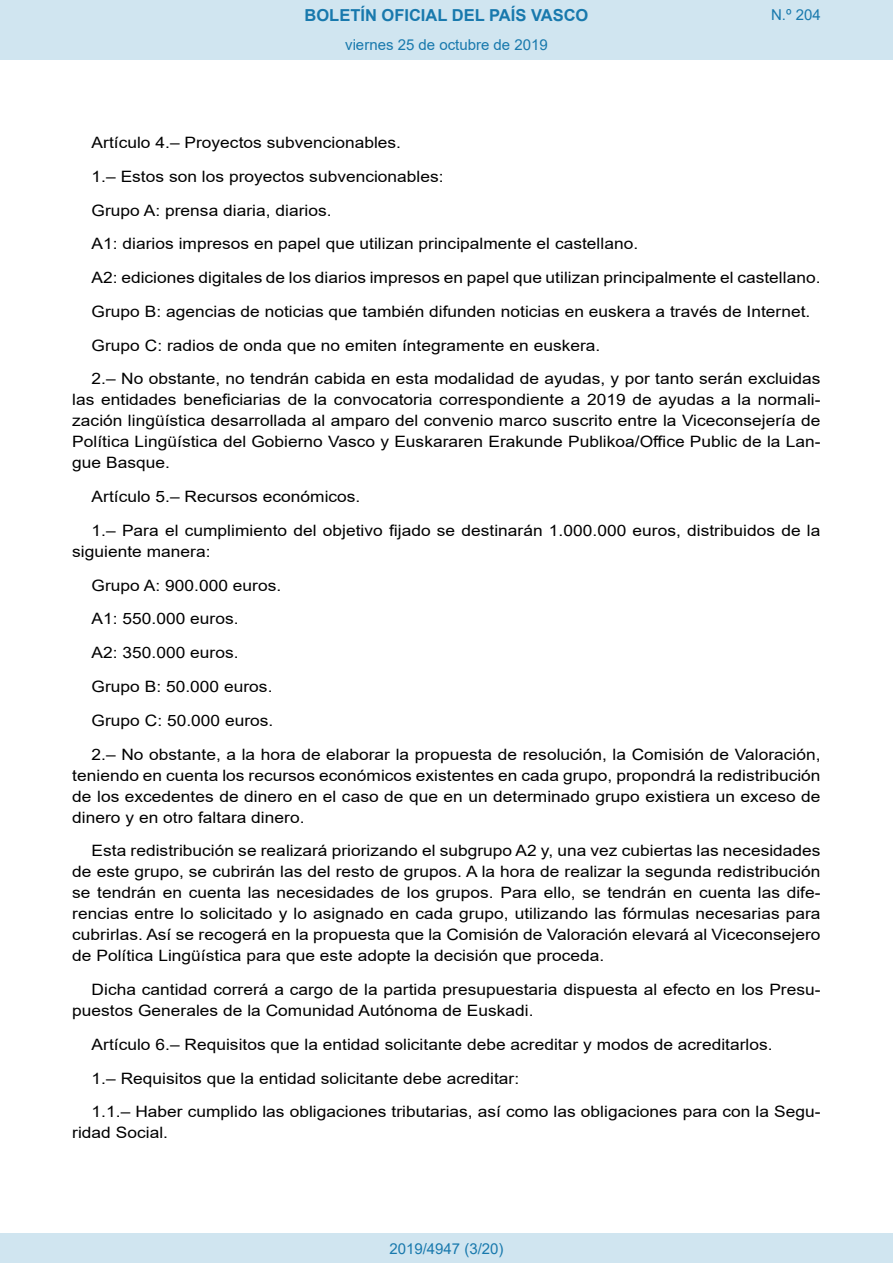
<style>
.page{position:relative;width:893px;height:1263px;background:#fff}
.page>*{position:absolute;margin:0;border:0;box-sizing:border-box;transform-origin:0 0}
.t1{font:700 16.5px "Arial";color:#1879ad}
.BOPVDetalle{font:15.6px/21px "Arial";color:#000;text-align:justify;scale:1.11 1}
.Paginacion_Centro{font:15px "Arial";color:#1879ad}
</style>
<div class="page">
<div style="left:0;top:0;width:893px;height:60px;background:#d0e5f0"></div>
<div style="left:0;top:1233px;width:893px;height:30px;background:#d0e5f0"></div>
<p class="t1" style="left:305px;top:3px;width:285px">BOLETÍN OFICIAL DEL PAÍS VASCO</p>
<p class="Paginacion_Centro" style="left:345px;top:35px;width:204px">viernes 25 de octubre de 2019</p>
<p class="Paginacion_Centro" style="left:771px;top:5px;width:51px">N.º 204</p>
<p class="BOPVDetalle" style="left:92px;top:132px;width:280px">Artículo 4.– Proyectos subvencionables.</p>
<p class="BOPVDetalle" style="left:92px;top:166px;width:319px">1.– Estos son los proyectos subvencionables:</p>
<p class="BOPVDetalle" style="left:92px;top:200px;width:218px">Grupo A: prensa diaria, diarios.</p>
<p class="BOPVDetalle" style="left:92px;top:233px;width:494px">A1: diarios impresos en papel que utilizan principalmente el castellano.</p>
<p class="BOPVDetalle" style="left:92px;top:267px;width:658px">A2: ediciones digitales de los diarios impresos en papel que utilizan principalmente el castellano.</p>
<p class="BOPVDetalle" style="left:92px;top:301px;width:649px">Grupo B: agencias de noticias que también difunden noticias en euskera a través de Internet.</p>
<p class="BOPVDetalle" style="left:92px;top:335px;width:460px">Grupo C: radios de onda que no emiten íntegramente en euskera.</p>
<p class="BOPVDetalle" style="left:72px;top:368px;width:676px;text-indent:19px">2.– No obstante, no tendrán cabida en esta modalidad de ayudas, y por tanto serán excluidas las entidades beneficiarias de la convocatoria correspondiente a 2019 de ayudas a la normali&shy;zación lingüística desarrollada al amparo del convenio marco suscrito entre la Viceconsejería de Política Lingüística del Gobierno Vasco y Euskararen Erakunde Publikoa/Office Public de la Lan&shy;gue Basque.</p>
<p class="BOPVDetalle" style="left:92px;top:486px;width:244px">Artículo 5.– Recursos económicos.</p>
<p class="BOPVDetalle" style="left:72px;top:520px;width:675px;text-indent:19px">1.– Para el cumplimiento del objetivo fijado se destinarán 1.000.000 euros, distribuidos de la siguiente manera:</p>
<p class="BOPVDetalle" style="left:92px;top:575px;width:172px">Grupo A: 900.000 euros.</p>
<p class="BOPVDetalle" style="left:92px;top:608px;width:134px">A1: 550.000 euros.</p>
<p class="BOPVDetalle" style="left:92px;top:642px;width:134px">A2: 350.000 euros.</p>
<p class="BOPVDetalle" style="left:92px;top:676px;width:164px">Grupo B: 50.000 euros.</p>
<p class="BOPVDetalle" style="left:92px;top:710px;width:165px">Grupo C: 50.000 euros.</p>
<p class="BOPVDetalle" style="left:72px;top:743px;width:676px;text-indent:19px">2.– No obstante, a la hora de elaborar la propuesta de resolución, la Comisión de Valoración, teniendo en cuenta los recursos económicos existentes en cada grupo, propondrá la redistribución de los excedentes de dinero en el caso de que en un determinado grupo existiera un exceso de dinero y en otro faltara dinero.</p>
<p class="BOPVDetalle" style="left:72px;top:840px;width:676px;text-indent:19px">Esta redistribución se realizará priorizando el subgrupo A2 y, una vez cubiertas las necesidades de este grupo, se cubrirán las del resto de grupos. A la hora de realizar la segunda redistribución se tendrán en cuenta las necesidades de los grupos. Para ello, se tendrán en cuenta las dife&shy;rencias entre lo solicitado y lo asignado en cada grupo, utilizando las fórmulas necesarias para cubrirlas. Así se recogerá en la propuesta que la Comisión de Valoración elevará al Viceconsejero de Política Lingüística para que este adopte la decisión que proceda.</p>
<p class="BOPVDetalle" style="left:72px;top:979px;width:676px;text-indent:19px">Dicha cantidad correrá a cargo de la partida presupuestaria dispuesta al efecto en los Presu&shy;puestos Generales de la Comunidad Autónoma de Euskadi.</p>
<p class="BOPVDetalle" style="left:92px;top:1034px;width:615px">Artículo 6.– Requisitos que la entidad solicitante debe acreditar y modos de acreditarlos.</p>
<p class="BOPVDetalle" style="left:92px;top:1067px;width:387px">1.– Requisitos que la entidad solicitante debe acreditar:</p>
<p class="BOPVDetalle" style="left:72px;top:1101px;width:676px;text-indent:19px">1.1.– Haber cumplido las obligaciones tributarias, así como las obligaciones para con la Segu&shy;ridad Social.</p>
<p class="Paginacion_Centro" style="left:389px;top:1238px;width:116px">2019/4947 (3/20)</p>
</div>
